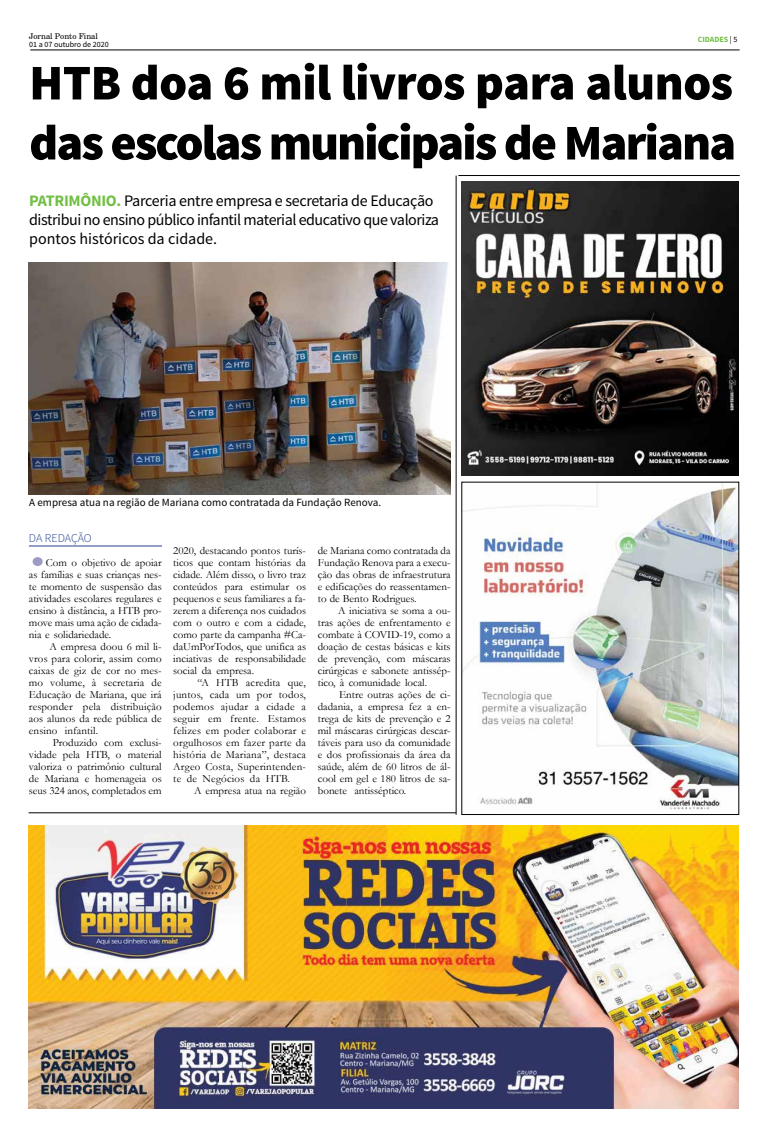
<style>
.page{position:relative;width:766px;height:1134px;background:#fff}
.page>*{position:absolute;margin:0;border:0;box-sizing:border-box;transform-origin:0 0}
.t1{font:900 50px/60px "Source Sans Pro";letter-spacing:-.04em;color:#000}
.t2{font:16px/19.2px "Source Sans Pro";letter-spacing:-.03em;color:#000}
.t3{font:300 12px "Source Sans Pro";letter-spacing:-.01em;color:#25408f}
.t4{font:11px/12px "Garamond";color:#000;text-align:justify}
.t5{font:11px "Source Sans Pro";color:#000}
.t6{font:8px "Source Sans Pro";color:#000}
.t7{font:8px "Century Schlbk Cyrillic BT";color:#000}
.t8{font:700 8px "Source Sans Pro";color:#72bf44}
.s1{font-weight:400;color:#000}
.s2{font-weight:700;color:#72bf44}
</style>
<div class="page">
<hr style="left:30px;top:49px;width:709px;height:1px;background:#000">
<hr style="left:456px;top:176px;width:1px;height:639px;background:#000">
<img style="left:461px;top:182px;width:277px;height:294px">
<hr style="left:458px;top:175px;width:281px;height:1px;background:#000">
<img style="left:463px;top:484px;width:273px;height:326px">
<hr style="left:29px;top:813px;width:427px;height:1px;background:#000">
<img style="left:29px;top:825px;width:709px;height:283px">
<hr style="left:29px;top:546px;width:133px;height:1px;background:#25408f">
<div style="left:33px;top:557px;width:10px;height:9px;background:#9b9bc5;border-radius:50%"></div>
<img style="left:29px;top:262px;width:421px;height:232px">
<p class="t7" style="left:29px;top:31px;width:70px">Jornal Ponto Final</p>
<p class="t6" style="left:29px;top:40px;width:81px">01 a 07 outubro de 2020</p>
<p class="t8" style="left:697px;top:34px;width:41px">CIDADES <span class="s1">| 5</span></p>
<h1 class="t1" style="left:29px;top:55px;width:708px">HTB doa 6 mil livros para alunos das escolas municipais de Mariana</h1>
<h2 class="t2" style="left:29px;top:191px;width:411px"><span class="s2">PATRIMÔNIO.</span> Parceria entre empresa e secretaria de Educação distribui no ensino público infantil material educativo que valoriza pontos históricos da cidade.</h2>
<p class="t5" style="left:29px;top:495px;width:353px">A empresa atua na região de Mariana como contratada da Fundação Renova.</p>
<p class="t3" style="left:29px;top:531px;width:64px">DA REDAÇÃO</p>
<p class="t4" style="left:29px;top:556px;width:134px;text-indent:17px">Com o objetivo de apoiar as famílias e suas crianças nes&shy;te momento de suspensão das atividades escolares regulares e ensino à distância, a HTB pro&shy;move mais uma ação de cidada&shy;nia e solidariedade.</p>
<p class="t4" style="left:29px;top:640px;width:134px;text-indent:21px">A empresa doou 6 mil li&shy;vros para colorir, assim como caixas de giz de cor no mes&shy;mo volume, à secretaria de Educação de Mariana, que irá responder pela distribuição aos alunos da rede pública de ensino infantil.</p>
<p class="t4" style="left:29px;top:736px;width:134px;text-indent:24px">Produzido com exclusi&shy;vidade pela HTB, o material valoriza o patrimônio cultural de Mariana e homenageia os seus 324 anos, completados em</p>
<p class="t4" style="left:173px;top:544px;width:134px">2020, destacando pontos turís&shy;ticos que contam histórias da cidade. Além disso, o livro traz conteúdos para estimular os pequenos e seus familiares a fa&shy;zerem a diferença nos cuidados com o outro e com a cidade, como parte da campanha #Ca&shy;daUmPorTodos, que unifica as inciativas de responsabilidade social da empresa.</p>
<p class="t4" style="left:173px;top:676px;width:134px;text-indent:24px">“A HTB acredita que, juntos, cada um por todos, podemos ajudar a cidade a seguir em frente. Estamos felizes em poder colaborar e orgulhosos em fazer parte da história de Mariana”, destaca Argeo Costa, Superintenden&shy;te de Negócios da HTB.</p>
<p class="t4" style="left:194px;top:784px;width:113px">A empresa atua na região</p>
<p class="t4" style="left:318px;top:544px;width:134px">de Mariana como contratada da Fundação Renova para a execu&shy;ção das obras de infraestrutura e edificações do reassentamen&shy;to de Bento Rodrigues.</p>
<p class="t4" style="left:318px;top:604px;width:134px;text-indent:20px">A iniciativa se soma a ou&shy;tras ações de enfrentamento e combate à COVID-19, como a doação de cestas básicas e kits de prevenção, com máscaras cirúrgicas e sabonete antissép&shy;tico, à comunidade local.</p>
<p class="t4" style="left:318px;top:688px;width:134px;text-indent:21px">Entre outras ações de ci&shy;dadania, a empresa fez a en&shy;trega de kits de prevenção e 2 mil máscaras cirúrgicas descar&shy;táveis para uso da comunidade e dos profissionais da área da saúde, além de 60 litros de ál&shy;cool em gel e 180 litros de sa&shy;bonete antisséptico.</p>
</div>
